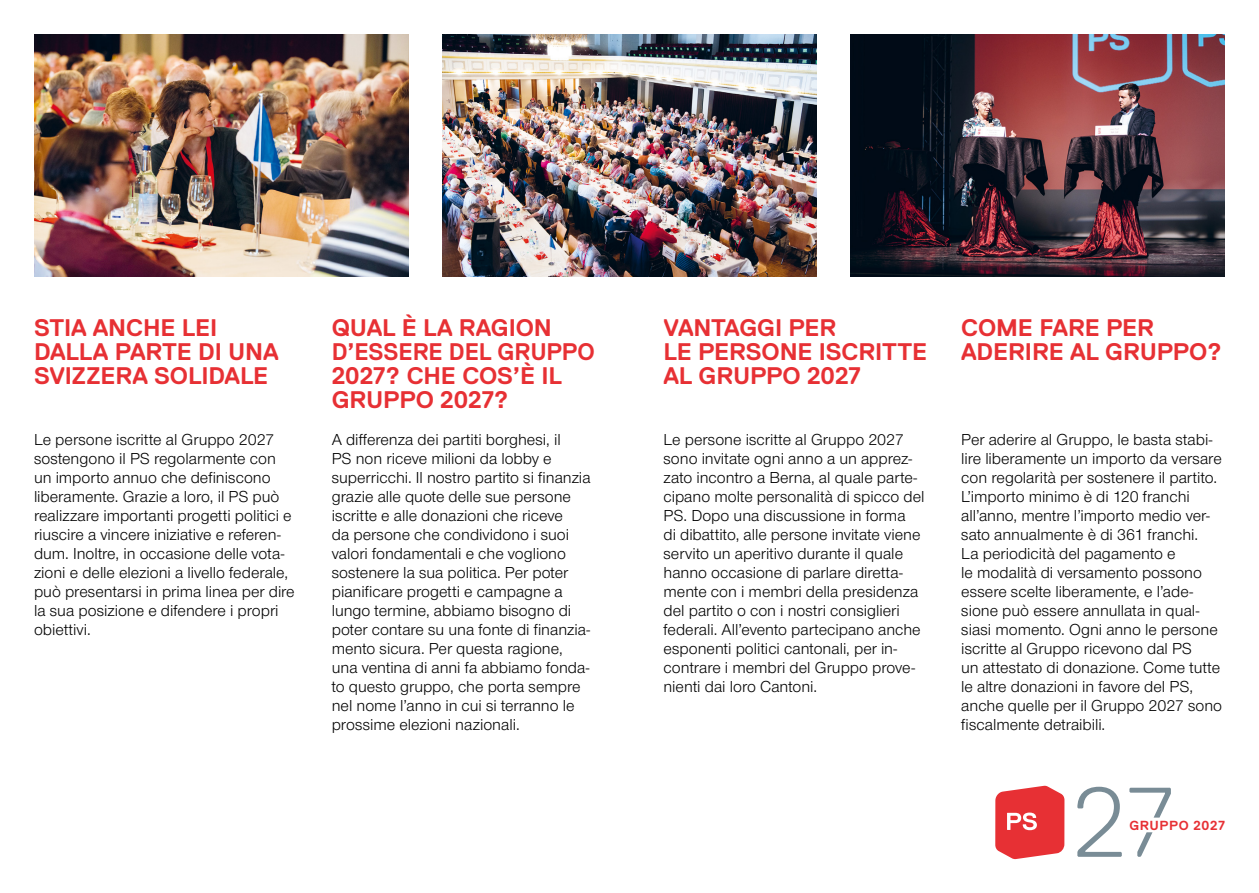
<style>
.page{position:relative;width:1259px;height:893px;background:#fff}
.page>*{position:absolute;margin:0;border:0;box-sizing:border-box;transform-origin:0 0}
.t1{font:700 24px/24px "Replica";letter-spacing:-.005em;color:#e73034}
.t2{font:16.5px/18.9px "Nimbus San Nov";color:#000}
.t3{font:700 13.2px "Replica";letter-spacing:.045em;color:#e73034}
</style>
<div class="page">
<img style="left:34px;top:34px;width:374px;height:242px">
<img style="left:442px;top:34px;width:374px;height:242px">
<img style="left:850px;top:34px;width:375px;height:242px">
<svg style="left:995px;top:786px;width:69px;height:73px;background:#ea5054"></svg>
<svg style="left:1077px;top:787px;width:44px;height:70px"></svg>
<svg style="left:1129px;top:788px;width:42px;height:69px"></svg>
<h1 class="t1" style="left:34px;top:315px;width:246px">STIA ANCHE LEI<br>DALLA PARTE DI UNA<br>SVIZZERA SOLIDALE</h1>
<p class="t2" style="left:34px;top:430px;width:262px">Le persone iscritte al Gruppo 2027 sostengono il PS regolarmente con un importo annuo che definiscono liberamente. Grazie a loro, il PS può realizzare importanti progetti politici e riuscire a vincere iniziative e referen&shy;dum. Inoltre, in occasione delle vota&shy;zioni e delle elezioni a livello federale, può presentarsi in prima linea per dire la sua posizione e difendere i propri obiettivi.</p>
<h1 class="t1" style="left:332px;top:315px;width:264px">QUAL È LA RAGION<br>D’ESSERE DEL GRUPPO<br>2027? CHE COS’È IL<br>GRUPPO 2027?</h1>
<p class="t2" style="left:332px;top:430px;width:260px">A differenza dei partiti borghesi, il<br>PS non riceve milioni da lobby e superricchi. Il nostro partito si finanzia grazie alle quote delle sue persone iscritte e alle donazioni che riceve<br>da persone che condividono i suoi valori fondamentali e che vogliono sostenere la sua politica. Per poter pianificare progetti e campagne a lungo termine, abbiamo bisogno di poter contare su una fonte di finanzia&shy;mento sicura. Per questa ragione, una ventina di anni fa abbiamo fonda&shy;to questo gruppo, che porta sempre nel nome l’anno in cui si terranno le prossime elezioni nazionali.</p>
<h1 class="t1" style="left:663px;top:315px;width:265px">VANTAGGI PER<br>LE PERSONE ISCRITTE<br>AL GRUPPO 2027</h1>
<p class="t2" style="left:663px;top:430px;width:263px">Le persone iscritte al Gruppo 2027 sono invitate ogni anno a un apprez&shy;zato incontro a Berna, al quale parte&shy;cipano molte personalità di spicco del PS. Dopo una discussione in forma<br>di dibattito, alle persone invitate viene servito un aperitivo durante il quale hanno occasione di parlare diretta&shy;mente con i membri della presidenza del partito o con i nostri consiglieri federali. All’evento partecipano anche esponenti politici cantonali, per in&shy;contrare i membri del Gruppo prove&shy;nienti dai loro Cantoni.</p>
<h1 class="t1" style="left:961px;top:315px;width:262px">COME FARE PER<br>ADERIRE AL GRUPPO?</h1>
<p class="t2" style="left:961px;top:430px;width:262px">Per aderire al Gruppo, le basta stabi&shy;lire liberamente un importo da versare con regolarità per sostenere il partito.<br>L’importo minimo è di 120 franchi all’anno, mentre l’importo medio ver&shy;sato annualmente è di 361 franchi.<br>La periodicità del pagamento e<br>le modalità di versamento possono essere scelte liberamente, e l’ade&shy;sione può essere annullata in qual&shy;siasi momento. Ogni anno le persone iscritte al Gruppo ricevono dal PS<br>un attestato di donazione. Come tutte le altre donazioni in favore del PS, anche quelle per il Gruppo 2027 sono fiscalmente detraibili.</p>
<p class="t3" style="left:1129px;top:818px;width:97px">GRUPPO 2027</p>
</div>
